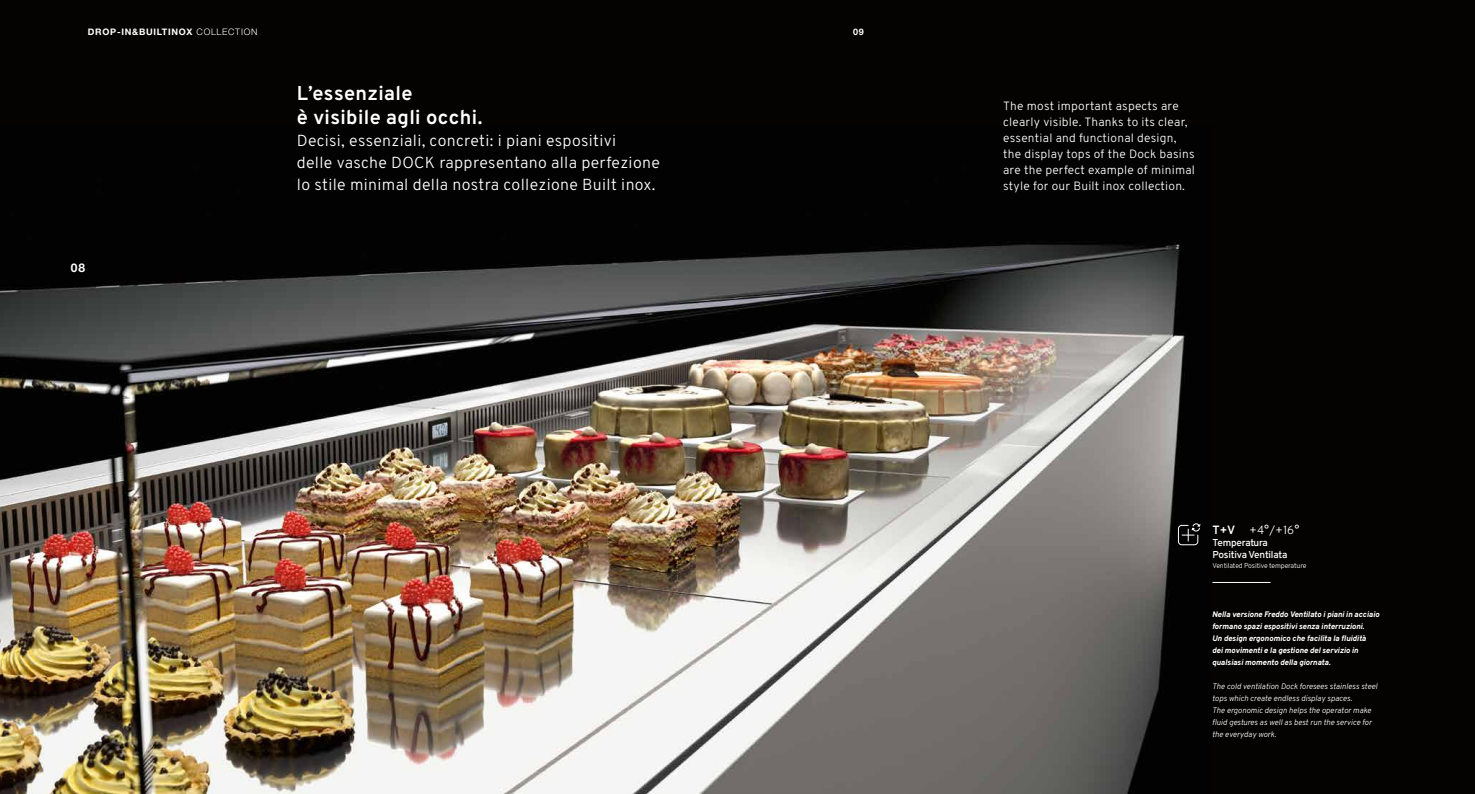
<style>
.page{position:relative;width:1475px;height:794px;background:#fff}
.page>*{position:absolute;margin:0;border:0;box-sizing:border-box;transform-origin:0 0}
.t1{font:700 20px/24px "Overpass";letter-spacing:.02em;color:#fff}
.t2{font:300 16px/22px "Overpass";letter-spacing:.02em;color:#fff}
.t3{font:300 12px/16px "Overpass";letter-spacing:.02em;color:#fff}
.t4{font:700 12px "Helvetica Neue LT Std";color:#fff}
.t5{font:600 10px/12px "Overpass";letter-spacing:-.02em;color:#fff}
.t6{font:700 9px "Helvetica Neue LT Std";letter-spacing:.08em;color:#fff}
.t7{font:italic 800 8px/12px "Overpass";color:#fff}
.t8{font:italic 300 8px/12px "Overpass";color:#fff}
.t9{font:300 7px "Overpass";letter-spacing:-.02em;color:#fff}
.s1{font-weight:300}
.s2{font-weight:700}
</style>
<div class="page">
<div style="left:0;top:0;width:1474px;height:794px;background:#040302"></div>
<img style="left:0;top:243px;width:1201px;height:551px">
<svg style="left:1177px;top:523px;width:23px;height:22px"></svg>
<hr style="left:1212px;top:582px;width:57px;height:1px;background:#fff">
<p class="t6" style="left:88px;top:26px;width:171px">DROP-IN&amp;BUILTINOX <span class="s1">COLLECTION</span></p>
<p class="t6" style="left:853px;top:26px;width:12px">09</p>
<h3 class="t4" style="left:71px;top:260px;width:16px">08</h3>
<h1 class="t1" style="left:297px;top:81px;width:187px">L’essenziale<br>è visibile agli occhi.</h1>
<h2 class="t2" style="left:297px;top:130px;width:364px">Decisi, essenziali, concreti: i piani espositivi<br>delle vasche DOCK rappresentano alla perfezione lo stile minimal della nostra collezione Built inox.</h2>
<h3 class="t3" style="left:1003px;top:98px;width:193px">The most important aspects are clearly visible. Thanks to its clear, essential and functional design, the display tops of the Dock basins are the perfect example of minimal style for our Built inox collection.</h3>
<h3 class="t3" style="left:1212px;top:522px;width:88px"><span class="s2">T+V</span> +4°/+16°</h3>
<p class="t5" style="left:1212px;top:537px;width:76px">Temperatura<br>Positiva Ventilata</p>
<p class="t9" style="left:1212px;top:561px;width:95px">Ventilated Positive temperature</p>
<p class="t7" style="left:1211px;top:608px;width:169px">Nella versione Freddo Ventilato i piani in acciaio formano spazi espositivi senza interruzioni.<br>Un design ergonomico che facilita la fluidità<br>dei movimenti e la gestione del servizio in qualsiasi momento della giornata.</p>
<p class="t8" style="left:1211px;top:680px;width:167px">The cold ventilation Dock foresees stainless steel tops which create endless display spaces.<br>The ergonomic design helps the operator make fluid gestures as well as best run the service for the everyday work.</p>
</div>
